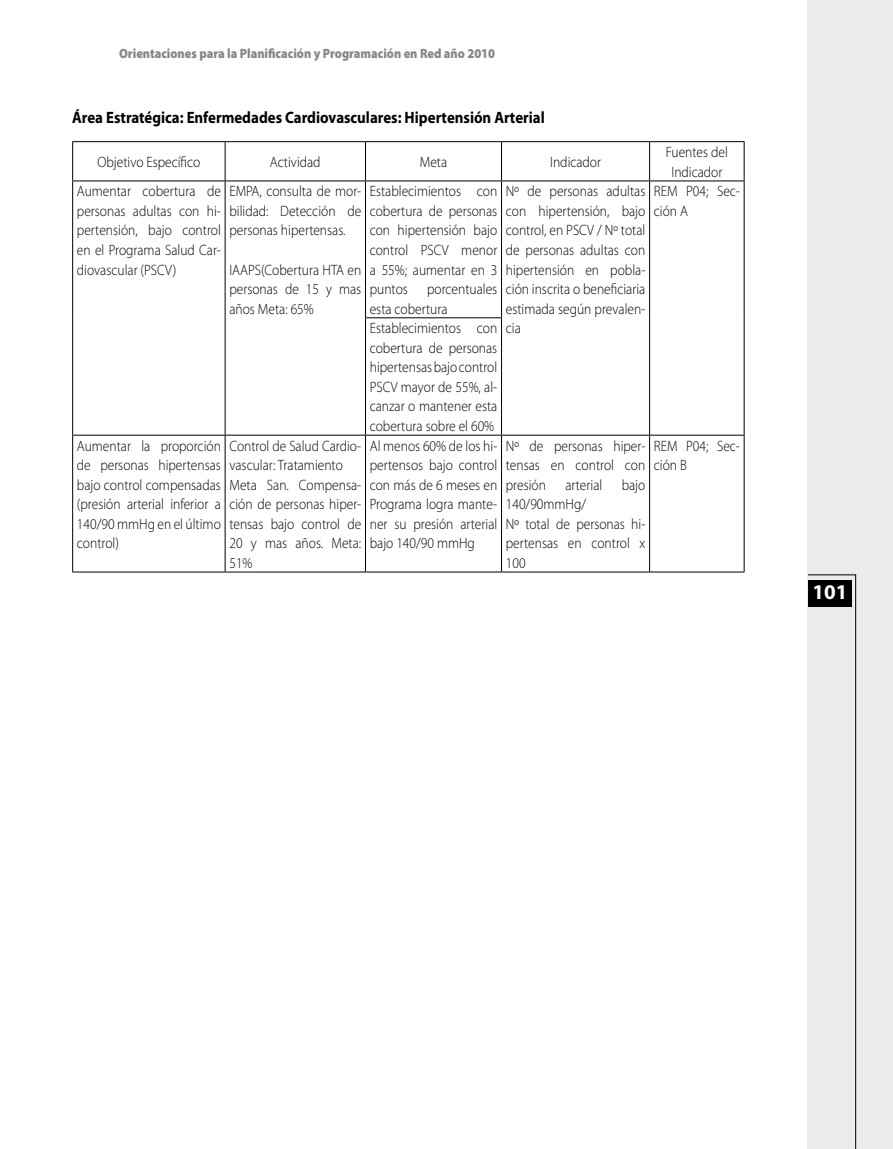
<style>
.page{position:relative;width:893px;height:1149px;background:#fff}
.page>*{position:absolute;margin:0;border:0;box-sizing:border-box;transform-origin:0 0}
.t1{font:700 21px "Myriad Pro";color:#fff}
.t2{font:700 16.5px "Myriad Pro";color:#000;scale:.9 1}
.t3{font:300 15px/19.5px "Myriad Pro";color:#000;text-align:justify;scale:.9 1}
.t4{font:900 13.5px "Myriad Pro";color:#868788;scale:.9 1}
</style>
<div class="page">
<div style="left:808px;top:0;width:85px;height:1148px;background:#ececec"></div>
<div style="left:808px;top:579px;width:43px;height:27px;background:#000"></div>
<hr style="left:808px;top:574px;width:48px;height:1px;background:#000">
<hr style="left:855px;top:574px;width:1px;height:574px;background:#000">
<hr style="left:72px;top:142px;width:1px;height:38px;background:#000">
<hr style="left:225px;top:142px;width:1px;height:38px;background:#000">
<hr style="left:365px;top:142px;width:1px;height:38px;background:#000">
<hr style="left:501px;top:142px;width:1px;height:38px;background:#000">
<hr style="left:649px;top:142px;width:1px;height:38px;background:#000">
<hr style="left:744px;top:142px;width:1px;height:38px;background:#000">
<hr style="left:72px;top:181px;width:1px;height:137px;background:#000">
<hr style="left:225px;top:181px;width:1px;height:137px;background:#000">
<hr style="left:365px;top:181px;width:1px;height:136px;background:#000">
<hr style="left:501px;top:181px;width:1px;height:136px;background:#000">
<hr style="left:649px;top:181px;width:1px;height:137px;background:#000">
<hr style="left:744px;top:181px;width:1px;height:137px;background:#000">
<hr style="left:72px;top:318px;width:1px;height:116px;background:#000">
<hr style="left:225px;top:318px;width:1px;height:116px;background:#000">
<hr style="left:365px;top:318px;width:1px;height:116px;background:#000">
<hr style="left:501px;top:318px;width:1px;height:116px;background:#000">
<hr style="left:649px;top:318px;width:1px;height:116px;background:#000">
<hr style="left:744px;top:318px;width:1px;height:116px;background:#000">
<hr style="left:72px;top:435px;width:1px;height:136px;background:#000">
<hr style="left:225px;top:435px;width:1px;height:136px;background:#000">
<hr style="left:365px;top:435px;width:1px;height:136px;background:#000">
<hr style="left:501px;top:435px;width:1px;height:136px;background:#000">
<hr style="left:649px;top:435px;width:1px;height:136px;background:#000">
<hr style="left:744px;top:435px;width:1px;height:136px;background:#000">
<hr style="left:72px;top:141px;width:153px;height:1px;background:#000">
<hr style="left:225px;top:141px;width:140px;height:1px;background:#000">
<hr style="left:365px;top:141px;width:137px;height:1px;background:#000">
<hr style="left:502px;top:141px;width:148px;height:1px;background:#000">
<hr style="left:650px;top:141px;width:94px;height:1px;background:#000">
<hr style="left:72px;top:180px;width:153px;height:1px;background:#000">
<hr style="left:225px;top:180px;width:140px;height:1px;background:#000">
<hr style="left:365px;top:180px;width:137px;height:1px;background:#000">
<hr style="left:502px;top:180px;width:148px;height:1px;background:#000">
<hr style="left:650px;top:180px;width:94px;height:1px;background:#000">
<hr style="left:365px;top:317px;width:137px;height:1px;background:#000">
<hr style="left:72px;top:434px;width:153px;height:1px;background:#000">
<hr style="left:225px;top:434px;width:140px;height:1px;background:#000">
<hr style="left:365px;top:434px;width:137px;height:1px;background:#000">
<hr style="left:502px;top:434px;width:148px;height:1px;background:#000">
<hr style="left:650px;top:434px;width:94px;height:1px;background:#000">
<hr style="left:72px;top:571px;width:153px;height:1px;background:#000">
<hr style="left:225px;top:571px;width:140px;height:1px;background:#000">
<hr style="left:365px;top:571px;width:137px;height:1px;background:#000">
<hr style="left:502px;top:571px;width:148px;height:1px;background:#000">
<hr style="left:650px;top:571px;width:94px;height:1px;background:#000">
<p class="t4" style="left:119px;top:44px;width:419px">Orientaciones para la Planificación y Programación en Red año 2010</p>
<p class="t2" style="left:72px;top:107px;width:526px">Área Estratégica: Enfermedades Cardiovasculares: Hipertensión Arterial</p>
<p class="t3" style="left:97px;top:152px;width:116px">Objetivo Específico</p>
<p class="t3" style="left:270px;top:152px;width:58px">Actividad</p>
<p class="t3" style="left:420px;top:152px;width:32px">Meta</p>
<p class="t3" style="left:550px;top:152px;width:58px">Indicador</p>
<p class="t3" style="left:666px;top:142px;width:70px;text-align:center">Fuentes del<br>Indicador</p>
<p class="t3" style="left:77px;top:181px;width:161px">Aumentar cobertura de personas adultas con hi&shy;pertensión, bajo control en el Programa Salud Car&shy;diovascular (PSCV)</p>
<p class="t3" style="left:229px;top:181px;width:148px">EMPA, consulta de mor&shy;bilidad: Detección de personas hipertensas.</p>
<p class="t3" style="left:370px;top:181px;width:143px">Establecimientos con cobertura de personas con hipertensión bajo control PSCV menor a 55%; aumentar en 3 puntos</p>
<p class="t3" style="left:506px;top:181px;width:157px">Nº de personas adultas con hipertensión, bajo control, en PSCV / Nº total de personas adultas con hipertensión en pobla&shy;ción inscrita o beneficiaria estimada según prevalen&shy;cia</p>
<p class="t3" style="left:654px;top:181px;width:97px">REM P04; Sec&shy;ción A</p>
<p class="t3" style="left:229px;top:259px;width:148px">IAAPS(Cobertura HTA en personas de 15 y mas años Meta: 65%</p>
<p class="t3" style="left:370px;top:279px;width:143px;text-indent:57px">porcentuales esta cobertura</p>
<p class="t3" style="left:370px;top:318px;width:143px">Establecimientos con cobertura de personas hipertensas bajo control PSCV mayor de 55%, al&shy;canzar o mantener esta cobertura sobre el 60%</p>
<p class="t3" style="left:77px;top:435px;width:161px">Aumentar la proporción de personas hipertensas bajo control compensadas (presión arterial inferior a 140/90 mmHg en el último control)</p>
<p class="t3" style="left:229px;top:435px;width:148px;text-align:left">Control de Salud Cardio&shy;vascular: Tratamiento<br>Meta San. Compensa&shy;ción de personas hiper&shy;tensas bajo control de<br>20 y mas años. Meta:<br>51%</p>
<p class="t3" style="left:370px;top:435px;width:143px">Al menos 60% de los hi&shy;pertensos bajo control con más de 6 meses en Programa logra mante&shy;ner su presión arterial bajo 140/90 mmHg</p>
<p class="t3" style="left:506px;top:435px;width:157px">Nº de personas hiper&shy;tensas en control con presión</p>
<p class="t3" style="left:565px;top:474px;width:43px">arterial</p>
<p class="t3" style="left:622px;top:474px;width:28px">bajo</p>
<p class="t3" style="left:506px;top:494px;width:157px;text-align:left">140/90mmHg/<br>Nº total de personas hi&shy;pertensas en control x<br>100</p>
<p class="t3" style="left:654px;top:435px;width:97px">REM P04; Sec&shy;ción B</p>
<h1 class="t1" style="left:812px;top:578px;width:36px">101</h1>
</div>
